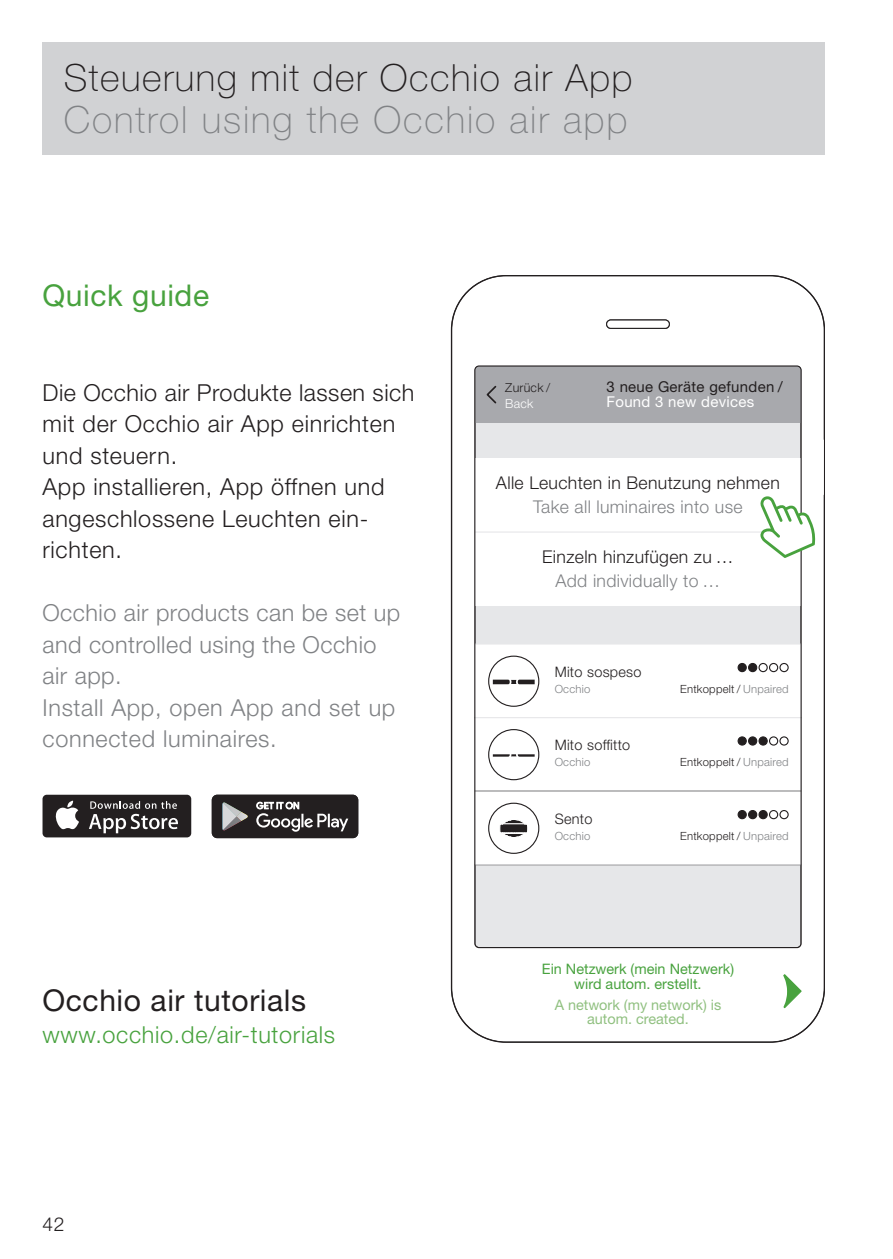
<style>
.page{position:relative;width:893px;height:1259px;background:#fff}
.page>*{position:absolute;margin:0;border:0;box-sizing:border-box;transform-origin:0 0}
.t1{font:100 37.5px "Helvetica Neue LT Std";letter-spacing:.04em;color:#231f20}
.t2{font:100 37.5px "Helvetica Neue LT Std";letter-spacing:.05em;color:#808285}
.t3{font:30px "Helvetica Neue LT Std";letter-spacing:.02em;color:#231f20}
.t4{font:30px "Helvetica Neue LT Std";letter-spacing:.02em;color:#48a23e}
.t5{font:300 23.4px/31.5px "Helvetica Neue LT Std";letter-spacing:.03em;color:#231f20}
.t6{font:300 23.4px/31.5px "Helvetica Neue LT Std";letter-spacing:.02em;color:#808285}
.t7{font:300 23.4px "Helvetica Neue LT Std";letter-spacing:.03em;color:#48a23e}
.t8{font:300 19.2px "Helvetica Neue LT Std";color:#231f20}
.t9{font:300 17.7px "Helvetica Neue LT Std";letter-spacing:.02em;color:#231f20}
.t10{font:300 17.7px "Helvetica Neue LT Std";letter-spacing:.02em;color:#808285}
.t11{font:17.7px "Helvetica Neue LT Std";letter-spacing:.02em;color:#808285}
.t12{font:17.7px "Helvetica Neue LT Std";letter-spacing:.02em;color:#231f20}
.t13{font:15px "Helvetica Neue LT Std";letter-spacing:.02em;color:#231f20}
.t14{font:15px "Helvetica Neue LT Std";letter-spacing:.02em;color:#fff}
.t15{font:14.4px/14.4px "Helvetica Neue LT Std";color:#48a23e;text-align:center}
.t16{font:14.4px/14.4px "Helvetica Neue LT Std";color:#90c080;text-align:center}
.t17{font:300 14.4px "Helvetica Neue LT Std";letter-spacing:.02em;color:#231f20}
.t18{font:300 12.3px "Helvetica Neue LT Std";letter-spacing:.02em;color:#231f20}
.t19{font:300 12.3px "Helvetica Neue LT Std";color:#fff}
.t20{font:300 11.4px "Helvetica Neue LT Std";letter-spacing:.02em;color:#231f20}
.t21{font:300 11.4px "Helvetica Neue LT Std";letter-spacing:.02em;color:#808285}
.s1{color:#808285}
</style>
<div class="page">
<div style="left:43px;top:43px;width:782px;height:112px;background:#d1d2d4"></div>
<svg style="left:783px;top:974px;width:19px;height:35px"></svg>
<div style="left:717px;top:956px;width:70px;height:70px;border:20px solid #fff;border-radius:50%"></div>
<div style="left:606px;top:319px;width:64px;height:10px;border:1px solid #231f20;border-radius:4px"></div>
<div style="left:476px;top:422px;width:324px;height:524px;background:#e6e7e9"></div>
<div style="left:475px;top:458px;width:326px;height:74px;background:#fff"></div>
<div style="left:475px;top:532px;width:326px;height:73px;background:#fff"></div>
<hr style="left:475px;top:531px;width:326px;height:1px;background:#e6e7e9">
<div style="left:475px;top:366px;width:326px;height:56px;background:#a8a9ad"></div>
<svg style="left:486px;top:385px;width:11px;height:19px"></svg>
<div style="left:475px;top:791px;width:326px;height:73px;background:#fff"></div>
<div style="left:488px;top:802px;width:51px;height:52px;border:1px solid #231f20;border-radius:50%"></div>
<div style="left:779px;top:810px;width:10px;height:9px;border:1px solid #231f20;border-radius:50%"></div>
<div style="left:738px;top:810px;width:8px;height:8px;background:#231f20;border-radius:50%"></div>
<div style="left:737px;top:810px;width:10px;height:9px;border:1px solid #231f20;border-radius:50%"></div>
<div style="left:749px;top:810px;width:8px;height:8px;background:#231f20;border-radius:50%"></div>
<div style="left:748px;top:810px;width:9px;height:9px;border:1px solid #231f20;border-radius:50%"></div>
<div style="left:759px;top:810px;width:8px;height:8px;background:#231f20;border-radius:50%"></div>
<div style="left:758px;top:810px;width:10px;height:9px;border:1px solid #231f20;border-radius:50%"></div>
<div style="left:769px;top:810px;width:9px;height:9px;border:1px solid #231f20;border-radius:50%"></div>
<hr style="left:475px;top:864px;width:326px;height:1px;background:#e6e7e9">
<div style="left:475px;top:644px;width:326px;height:73px;background:#fff"></div>
<div style="left:488px;top:655px;width:51px;height:52px;border:1px solid #231f20;border-radius:50%"></div>
<div style="left:779px;top:663px;width:10px;height:9px;border:1px solid #231f20;border-radius:50%"></div>
<div style="left:738px;top:663px;width:8px;height:8px;background:#231f20;border-radius:50%"></div>
<div style="left:737px;top:663px;width:10px;height:9px;border:1px solid #231f20;border-radius:50%"></div>
<div style="left:749px;top:663px;width:8px;height:8px;background:#231f20;border-radius:50%"></div>
<div style="left:748px;top:663px;width:9px;height:9px;border:1px solid #231f20;border-radius:50%"></div>
<div style="left:758px;top:663px;width:10px;height:9px;border:1px solid #231f20;border-radius:50%"></div>
<div style="left:769px;top:663px;width:9px;height:9px;border:1px solid #231f20;border-radius:50%"></div>
<svg style="left:493px;top:679px;width:42px;height:5px"></svg>
<div style="left:475px;top:717px;width:326px;height:74px;background:#fff"></div>
<div style="left:488px;top:729px;width:51px;height:51px;border:1px solid #231f20;border-radius:50%"></div>
<div style="left:779px;top:736px;width:10px;height:9px;border:1px solid #231f20;border-radius:50%"></div>
<div style="left:738px;top:737px;width:8px;height:8px;background:#231f20;border-radius:50%"></div>
<div style="left:737px;top:736px;width:10px;height:9px;border:1px solid #231f20;border-radius:50%"></div>
<div style="left:749px;top:737px;width:8px;height:8px;background:#231f20;border-radius:50%"></div>
<div style="left:748px;top:736px;width:9px;height:9px;border:1px solid #231f20;border-radius:50%"></div>
<div style="left:759px;top:737px;width:8px;height:8px;background:#231f20;border-radius:50%"></div>
<div style="left:758px;top:736px;width:10px;height:9px;border:1px solid #231f20;border-radius:50%"></div>
<div style="left:769px;top:736px;width:9px;height:9px;border:1px solid #231f20;border-radius:50%"></div>
<hr style="left:475px;top:717px;width:326px;height:1px;background:#e6e7e9">
<hr style="left:475px;top:790px;width:326px;height:1px;background:#e6e7e9">
<svg style="left:493px;top:754px;width:42px;height:2px"></svg>
<svg style="left:499px;top:820px;width:29px;height:17px"></svg>
<hr style="left:475px;top:643px;width:326px;height:1px;background:#e6e7e9">
<svg style="left:760px;top:496px;width:55px;height:62px"></svg>
<div style="left:43px;top:794px;width:148px;height:43px;background:#231f20;border-radius:4px"></div>
<svg style="left:55px;top:800px;width:24px;height:29px"></svg>
<svg style="left:89px;top:801px;width:89px;height:32px"></svg>
<svg style="left:212px;top:794px;width:146px;height:44px;background:#474444"></svg>
<h1 class="t1" style="left:64px;top:56px;width:570px">Steuerung mit der Occhio air App</h1>
<h1 class="t2" style="left:64px;top:99px;width:565px">Control using the Occhio air app</h1>
<p class="t4" style="left:43px;top:278px;width:168px">Quick guide</p>
<p class="t5" style="left:43px;top:376px;width:373px">Die Occhio air Produkte lassen sich mit der Occhio air App einrichten und steuern.<br>App installieren, App öffnen und angeschlossene Leuchten ein&shy;richten.</p>
<p class="t6" style="left:43px;top:597px;width:359px">Occhio air products can be set up and controlled using the Occhio air app.<br>Install App, open App and set up connected luminaires.</p>
<p class="t12" style="left:124px;top:602px;width:87px">einrichten.</p>
<p class="t11" style="left:124px;top:637px;width:244px">Install App, open App and set</p>
<p class="t3" style="left:43px;top:983px;width:265px">Occhio air tutorials</p>
<p class="t7" style="left:43px;top:1020px;width:294px">www.occhio.de/air-tutorials</p>
<p class="t8" style="left:43px;top:1212px;width:23px">42</p>
<p class="t18" style="left:505px;top:380px;width:47px">Zurück /</p>
<p class="t19" style="left:505px;top:396px;width:30px">Back</p>
<p class="t13" style="left:607px;top:377px;width:178px">3 neue Geräte gefunden /</p>
<p class="t14" style="left:607px;top:392px;width:149px">Found 3 new devices</p>
<p class="t9" style="left:496px;top:472px;width:285px">Alle Leuchten in Benutzung nehmen</p>
<p class="t10" style="left:533px;top:496px;width:211px">Take all luminaires into use</p>
<p class="t9" style="left:542px;top:546px;width:193px">Einzeln hinzufügen zu …</p>
<p class="t10" style="left:555px;top:570px;width:166px">Add individually to …</p>
<p class="t17" style="left:555px;top:662px;width:88px">Mito sospeso</p>
<p class="t21" style="left:555px;top:682px;width:37px">Occhio</p>
<p class="t20" style="left:680px;top:681px;width:110px">Entkoppelt / <span class="s1">Unpaired</span></p>
<p class="t17" style="left:555px;top:736px;width:77px">Mito soffitto</p>
<p class="t21" style="left:555px;top:755px;width:37px">Occhio</p>
<p class="t20" style="left:680px;top:755px;width:110px">Entkoppelt / <span class="s1">Unpaired</span></p>
<p class="t17" style="left:555px;top:809px;width:39px">Sento</p>
<p class="t21" style="left:555px;top:829px;width:37px">Occhio</p>
<p class="t20" style="left:680px;top:828px;width:110px">Entkoppelt / <span class="s1">Unpaired</span></p>
<p class="t15" style="left:542px;top:961px;width:194px">Ein Netzwerk (mein Netzwerk) wird autom. erstellt.</p>
<p class="t16" style="left:555px;top:997px;width:168px">A network (my network) is autom. created.</p>
</div>
